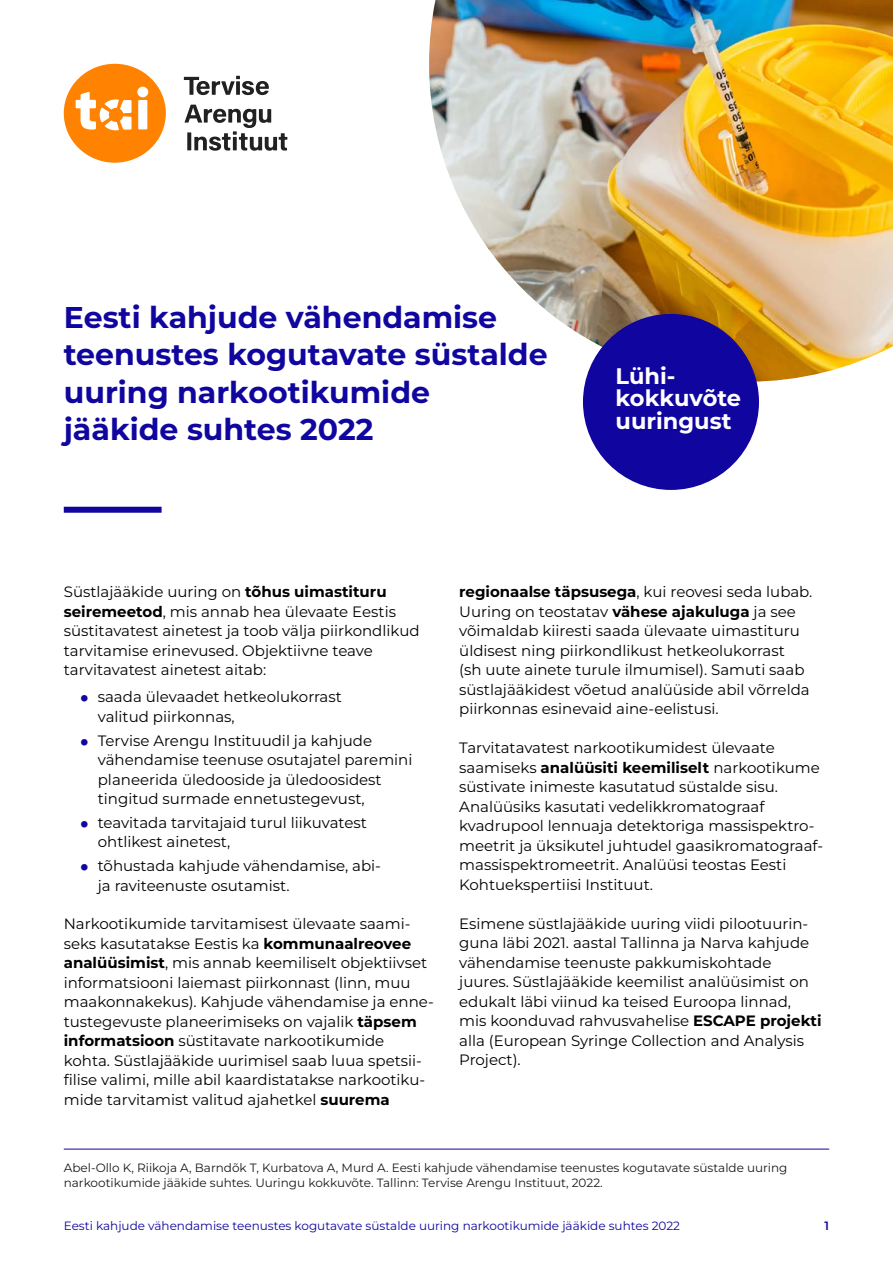
<style>
.page{position:relative;width:893px;height:1263px;background:#fff}
.page>*{position:absolute;margin:0;border:0;box-sizing:border-box;transform-origin:0 0}
.t1{font:700 30px/37.5px "Montserrat";color:#10069f}
.t2{font:700 22.5px/22.5px "Montserrat";color:#fff}
.t3{font:15px/19.5px "Montserrat";color:#000}
.t4{font:12px/15px "Montserrat";color:#1a1a1a}
.t5{font:12px "Montserrat";color:#10069f}
.t6{font:600 12px "Montserrat";color:#10069f}
.s1{font-weight:700}
.s2{font-family:"Muna";color:#10069f}
</style>
<div class="page">
<img style="left:429px;top:0;width:464px;height:382px">
<div style="left:64px;top:507px;width:98px;height:6px;background:#10069f"></div>
<div style="left:583px;top:314px;width:176px;height:176px;background:#10069f;border-radius:50%"></div>
<svg style="left:184px;top:76px;width:85px;height:19px"></svg>
<svg style="left:185px;top:105px;width:102px;height:46px"></svg>
<div style="left:64px;top:64px;width:102px;height:99px;background:#ff8200;border-radius:50%"></div>
<div style="left:137px;top:87px;width:11px;height:10px;background:#fff;border-radius:50%"></div>
<div style="left:138px;top:100px;width:9px;height:29px;background:#fff"></div>
<svg style="left:76px;top:92px;width:56px;height:38px"></svg>
<hr style="left:64px;top:1149px;width:765px;height:1px;background:#10069f">
<h1 class="t1" style="left:64px;top:298px;width:485px">Eesti kahjude vähendamise teenustes kogutavate süstalde uuring narkootikumide jääkide suhtes 2022</h1>
<h2 class="t2" style="left:616px;top:364px;width:127px">Lühi&shy;kokkuvõte uuringust</h2>
<p class="t3" style="left:64px;top:582px;width:357px">Süstlajääkide uuring on <span class="s1">tõhus uimastituru seiremeetod</span>, mis annab hea ülevaate Eestis süstitavatest ainetest ja toob välja piirkondlikud tarvitamise erinevused. Objektiivne teave tarvitavatest ainetest aitab:</p>
<p class="t3" style="left:98px;top:687px;width:245px;text-indent:-17px"><span class="s2">●</span> saada ülevaadet hetkeolukorrast valitud piirkonnas,</p>
<p class="t3" style="left:98px;top:730px;width:316px;text-indent:-17px"><span class="s2">●</span> Tervise Arengu Instituudil ja kahjude vähendamise teenuse osutajatel paremini planeerida üledooside ja üledoosidest tingitud surmade ennetustegevust,</p>
<p class="t3" style="left:98px;top:812px;width:271px;text-indent:-17px"><span class="s2">●</span> teavitada tarvitajaid turul liikuvatest ohtlikest ainetest,</p>
<p class="t3" style="left:98px;top:856px;width:285px;text-indent:-17px"><span class="s2">●</span> tõhustada kahjude vähendamise, abi&shy;ja raviteenuste osutamist.</p>
<p class="t3" style="left:64px;top:914px;width:371px">Narkootikumide tarvitamisest ülevaate saami&shy;seks kasutatakse Eestis ka <span class="s1">kommunaalreovee analüüsimist</span>, mis annab keemiliselt objektiivset informatsiooni laiemast piirkonnast (linn, muu maakonnakekus). Kahjude vähendamise ja enne&shy;tustegevuste planeerimiseks on vajalik <span class="s1">täpsem informatsioon</span> süstitavate narkootikumide kohta. Süstlajääkide uurimisel saab luua spetsii&shy;filise valimi, mille abil kaardistatakse narkootiku&shy;mide tarvitamist valitud ajahetkel <span class="s1">suurema</span></p>
<p class="t3" style="left:459px;top:582px;width:355px"><span class="s1">regionaalse täpsusega</span>, kui reovesi seda lubab.<br>Uuring on teostatav <span class="s1">vähese ajakuluga</span> ja see võimaldab kiiresti saada ülevaate uimastituru üldisest ning piirkondlikust hetkeolukorrast<br>(sh uute ainete turule ilmumisel). Samuti saab süstlajääkidest võetud analüüside abil võrrelda piirkonnas esinevaid aine-eelistusi.</p>
<p class="t3" style="left:459px;top:738px;width:366px">Tarvitatavatest narkootikumidest ülevaate saamiseks <span class="s1">analüüsiti keemiliselt</span> narkootikume süstivate inimeste kasutatud süstalde sisu.<br>Analüüsiks kasutati vedelikkromatograaf kvadrupool lennuaja detektoriga massispektro&shy;meetrit ja üksikutel juhtudel gaasikromatograaf&shy;massispektromeetrit. Analüüsi teostas Eesti Kohtuekspertiisi Instituut.</p>
<p class="t3" style="left:459px;top:913px;width:364px">Esimene süstlajääkide uuring viidi pilootuurin&shy;guna läbi 2021. aastal Tallinna ja Narva kahjude vähendamise teenuste pakkumiskohtade juures. Süstlajääkide keemilist analüüsimist on edukalt läbi viinud ka teised Euroopa linnad, mis koonduvad rahvusvahelise <span class="s1">ESCAPE projekti </span>alla (European Syringe Collection and Analysis Project).</p>
<p class="t4" style="left:64px;top:1160px;width:725px">Abel-Ollo K, Riikoja A, Barndõk T, Kurbatova A, Murd A. Eesti kahjude vähendamise teenustes kogutavate süstalde uuring narkootikumide jääkide suhtes. Uuringu kokkuvõte. Tallinn: Tervise Arengu Instituut, 2022.</p>
<p class="t5" style="left:64px;top:1218px;width:618px">Eesti kahjude vähendamise teenustes kogutavate süstalde uuring narkootikumide jääkide suhtes 2022</p>
<p class="t6" style="left:825px;top:1218px;width:6px">1</p>
</div>
